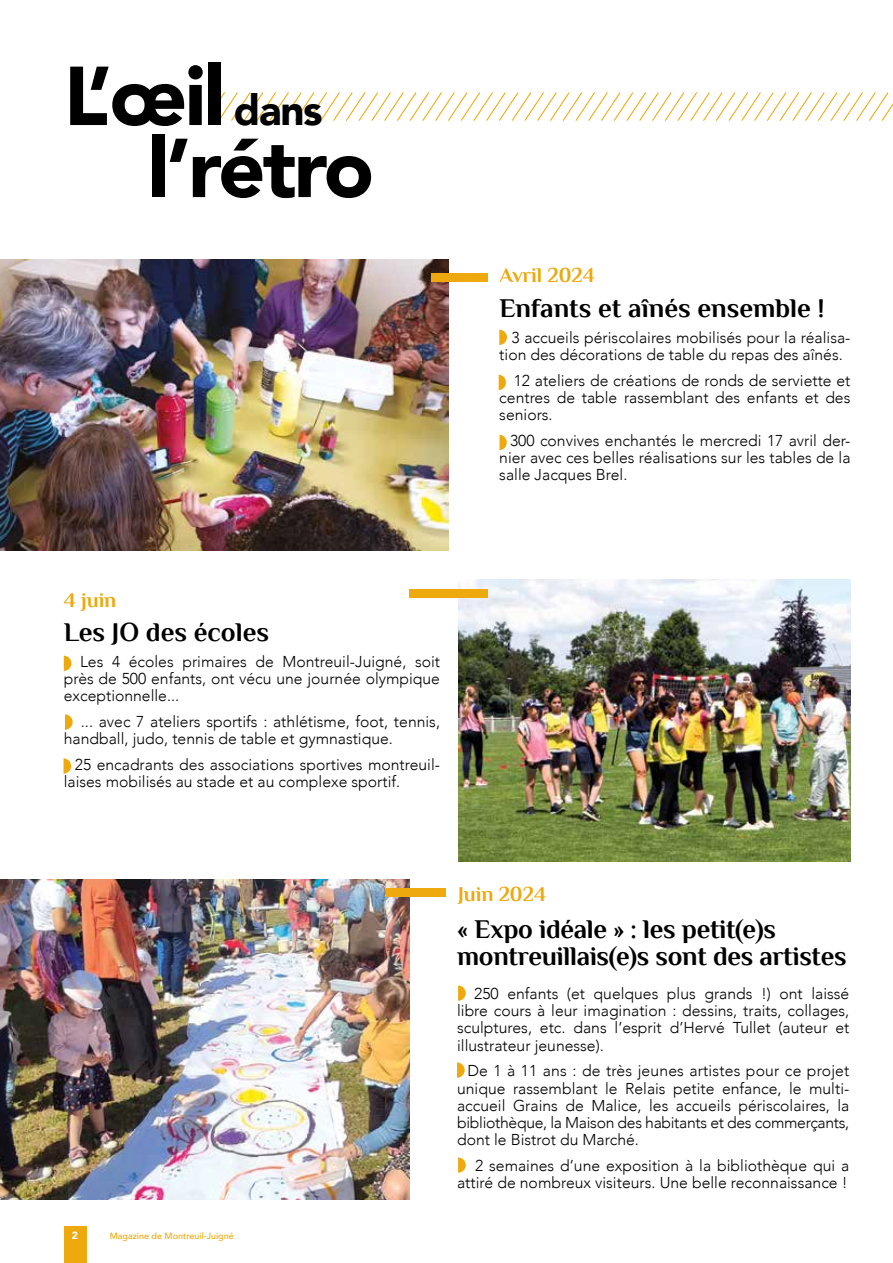
<style>
.page{position:relative;width:893px;height:1263px;background:#fff}
.page>*{position:absolute;margin:0;border:0;box-sizing:border-box;transform-origin:0 0}
.t1{font:900 82.5px/72px "Avenir";letter-spacing:-.03em;color:#000}
.t2{font:700 27px/27px "Philosopher";letter-spacing:-.01em;color:#000}
.t3{font:700 21px "Philosopher";color:#eda90d}
.t4{font:300 15.75px/17.2px "Avenir";color:#000;text-align:justify}
.t5{font:900 10.5px "Avenir";color:#fff}
.t6{font:500 9px "Avenir";color:#eda90d}
.s1{font-size:42px}
</style>
<div class="page">
<svg style="left:217px;top:92px;width:676px;height:29px"></svg>
<img style="left:0;top:880px;width:409px;height:319px">
<div style="left:386px;top:888px;width:60px;height:9px;background:#eda90d"></div>
<svg style="left:458px;top:1157px;width:8px;height:16px"></svg>
<svg style="left:457px;top:1062px;width:8px;height:16px"></svg>
<svg style="left:458px;top:985px;width:8px;height:16px"></svg>
<svg style="left:499px;top:330px;width:8px;height:15px"></svg>
<svg style="left:499px;top:435px;width:8px;height:15px"></svg>
<svg style="left:499px;top:375px;width:7px;height:15px"></svg>
<svg style="left:64px;top:656px;width:7px;height:15px"></svg>
<img style="left:458px;top:579px;width:392px;height:282px">
<div style="left:409px;top:589px;width:79px;height:8px;background:#eda90d"></div>
<svg style="left:65px;top:714px;width:8px;height:16px"></svg>
<svg style="left:64px;top:758px;width:7px;height:16px"></svg>
<img style="left:0;top:260px;width:448px;height:290px">
<div style="left:431px;top:273px;width:57px;height:9px;background:#eda90d"></div>
<div style="left:64px;top:1226px;width:23px;height:37px;background:#eda90d"></div>
<h1 class="t1" style="left:148px;top:58px;width:228px;text-indent:-84px">L’œil <span class="s1">dans </span>l’rétro</h1>
<h3 class="t3" style="left:499px;top:264px;width:97px">Avril 2024</h3>
<h2 class="t2" style="left:499px;top:295px;width:326px">Enfants et aînés ensemble !</h2>
<p class="t4" style="left:499px;top:328px;width:353px;text-indent:12px">3 accueils périscolaires mobilisés pour la réalisa&shy;tion des décorations de table du repas des aînés.</p>
<p class="t4" style="left:499px;top:371px;width:353px;text-indent:14px">12 ateliers de créations de ronds de serviette et centres de table rassemblant des enfants et des seniors.</p>
<p class="t4" style="left:499px;top:432px;width:353px;text-indent:11px">300 convives enchantés le mercredi 17 avril der&shy;nier avec ces belles réalisations sur les tables de la salle Jacques Brel.</p>
<h3 class="t3" style="left:64px;top:589px;width:54px">4 juin</h3>
<h2 class="t2" style="left:64px;top:619px;width:207px">Les JO des écoles</h2>
<p class="t4" style="left:64px;top:653px;width:378px;text-indent:16px">Les 4 écoles primaires de Montreuil-Juigné, soit près de 500 enfants, ont vécu une journée olympique exceptionnelle...</p>
<p class="t4" style="left:64px;top:713px;width:378px;text-indent:17px">... avec 7 ateliers sportifs : athlétisme, foot, tennis, handball, judo, tennis de table et gymnastique.</p>
<p class="t4" style="left:64px;top:756px;width:378px;text-indent:11px">25 encadrants des associations sportives montreuil&shy;laises mobilisés au stade et au complexe sportif.</p>
<p class="t5" style="left:72px;top:1227px;width:8px">2</p>
<p class="t6" style="left:110px;top:1228px;width:126px">Magazine de Montreuil-Juigné</p>
<h3 class="t3" style="left:458px;top:883px;width:90px">Juin 2024</h3>
<h2 class="t2" style="left:457px;top:915px;width:391px">« Expo idéale » : les petit(e)s montreuillais(e)s sont des artistes</h2>
<p class="t4" style="left:457px;top:985px;width:394px;text-indent:17px">250 enfants (et quelques plus grands !) ont laissé libre cours à leur imagination : dessins, traits, collages, sculptures, etc. dans l’esprit d’Hervé Tullet (auteur et illustrateur jeunesse).</p>
<p class="t4" style="left:457px;top:1062px;width:394px;text-indent:10px">De 1 à 11 ans : de très jeunes artistes pour ce projet unique rassemblant le Relais petite enfance, le multi&shy;accueil Grains de Malice, les accueils périscolaires, la bibliothèque, la Maison des habitants et des commerçants, dont le Bistrot du Marché.</p>
<p class="t4" style="left:457px;top:1157px;width:394px;text-align:right">2 semaines d’une exposition à la bibliothèque qui a attiré de nombreux visiteurs. Une belle reconnaissance !</p>
</div>
